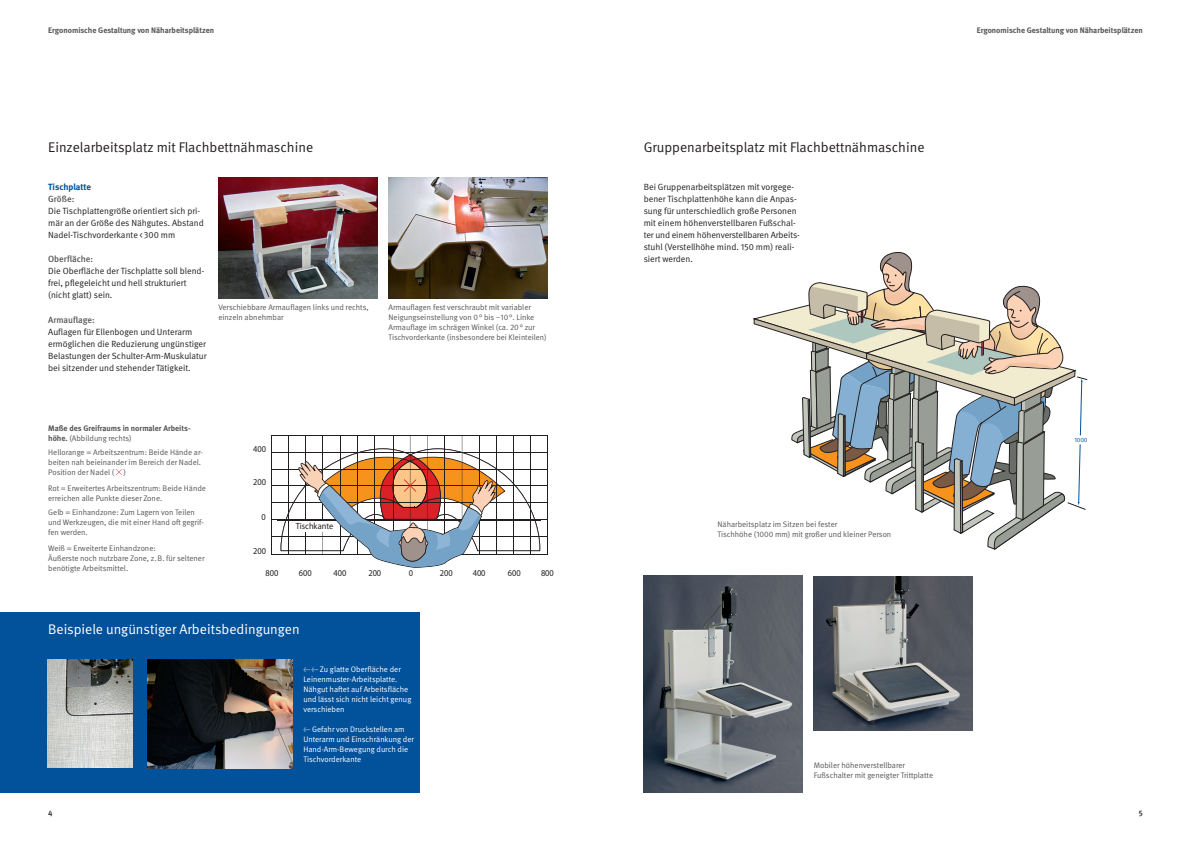
<style>
.page{position:relative;width:1191px;height:842px;background:#fff}
.page>*{position:absolute;margin:0;border:0;box-sizing:border-box;transform-origin:0 0}
.t1{font:14px "DGUV Meta";color:#231f20}
.t2{font:14px "DGUV Meta";color:#fff}
.t3{font:9px/12.1px "DGUV Meta";color:#231f20}
.t4{font:9px "Myriad Pro";color:#231f20;scale:.93 1}
.t5{font:500 9px "DGUV Meta";color:#57585a}
.t6{font:700 9px "DGUV Meta";color:#01519b}
.t7{font:8px/10px "DGUV Meta";color:#57585a}
.t8{font:8px/10px "DGUV Meta";color:#fff}
.t9{font:700 8px/10px "DGUV Meta";color:#57585a}
.t10{font:500 8px "DGUV Meta";color:#231f20}
.t11{font:6.2px "DGUV Meta";color:#01519b}
.s1{font-weight:400}
</style>
<div class="page">
<svg style="left:753px;top:252px;width:334px;height:298px"></svg>
<img style="left:643px;top:575px;width:159px;height:217px">
<img style="left:814px;top:576px;width:158px;height:154px">
<div style="left:0;top:612px;width:420px;height:180px;background:#01519b"></div>
<svg style="left:116px;top:469px;width:6px;height:6px"></svg>
<img style="left:218px;top:178px;width:159px;height:120px">
<img style="left:388px;top:178px;width:159px;height:120px">
<hr style="left:278px;top:519px;width:263px;height:2px;background:#231f20">
<hr style="left:271px;top:435px;width:276px;height:1px;background:#231f20">
<hr style="left:271px;top:452px;width:276px;height:1px;background:#231f20">
<hr style="left:271px;top:469px;width:276px;height:1px;background:#231f20">
<hr style="left:271px;top:485px;width:276px;height:1px;background:#231f20">
<hr style="left:271px;top:503px;width:276px;height:1px;background:#231f20">
<hr style="left:271px;top:520px;width:276px;height:1px;background:#231f20">
<hr style="left:271px;top:536px;width:276px;height:1px;background:#231f20">
<hr style="left:271px;top:554px;width:276px;height:1px;background:#231f20">
<hr style="left:271px;top:435px;width:1px;height:119px;background:#231f20">
<hr style="left:547px;top:435px;width:1px;height:119px;background:#231f20">
<svg style="left:280px;top:436px;width:261px;height:132px"></svg>
<img style="left:147px;top:660px;width:145px;height:108px">
<img style="left:47px;top:660px;width:85px;height:107px">
<p class="t9" style="left:48px;top:26px;width:167px">Ergonomische Gestaltung von Näharbeitsplätzen</p>
<p class="t9" style="left:976px;top:26px;width:167px">Ergonomische Gestaltung von Näharbeitsplätzen</p>
<h1 class="t1" style="left:48px;top:139px;width:266px">Einzelarbeitsplatz mit Flachbettnähmaschine</h1>
<p class="t6" style="left:48px;top:181px;width:44px">Tischplatte</p>
<p class="t5" style="left:48px;top:194px;width:28px">Größe:</p>
<p class="t3" style="left:48px;top:205px;width:157px">Die Tischplattengröße orientiert sich pri&shy;mär an der Größe des Nähgutes. Abstand<br>Nadel-Tischvorderkante &lt; 300 mm</p>
<p class="t5" style="left:48px;top:254px;width:47px">Oberfläche:</p>
<p class="t3" style="left:48px;top:265px;width:158px">Die Oberfläche der Tischplatte soll blend&shy;frei, pflegeleicht und hell strukturiert (nicht glatt) sein.</p>
<p class="t5" style="left:48px;top:314px;width:48px">Armauflage:</p>
<p class="t3" style="left:48px;top:326px;width:160px">Auflagen für Ellenbogen und Unterarm ermöglichen die Reduzierung ungünstiger Belastungen der Schulter-Arm-Muskulatur bei sitzender und stehender Tätigkeit.</p>
<p class="t7" style="left:218px;top:303px;width:152px">Verschiebbare Armauflagen links und rechts, einzeln abnehmbar</p>
<p class="t7" style="left:388px;top:303px;width:159px">Armauflagen fest verschraubt mit variabler Neigungseinstellung von 0 ° bis –10 °. Linke Armauflage im schrägen Winkel (ca. 20 ° zur Tischvorderkante (insbesondere bei Kleinteilen)</p>
<p class="t9" style="left:48px;top:423px;width:144px">Maße des Greifraums in normaler Arbeits&shy;höhe. <span class="s1">(Abbildung rechts)</span></p>
<p class="t7" style="left:48px;top:447px;width:156px">Hellorange = Arbeitszentrum: Beide Hände ar&shy;beiten nah beieinander im Bereich der Nadel.<br>Position der Nadel ( )</p>
<p class="t7" style="left:48px;top:484px;width:159px">Rot = Erweitertes Arbeitszentrum: Beide Hände erreichen alle Punkte dieser Zone.</p>
<p class="t7" style="left:48px;top:508px;width:157px">Gelb = Einhandzone: Zum Lagern von Teilen und Werkzeugen, die mit einer Hand oft gegrif&shy;fen werden.</p>
<p class="t7" style="left:48px;top:544px;width:158px">Weiß = Erweiterte Einhandzone:<br>Äußerste noch nutzbare Zone, z. B. für seltener benötigte Arbeitsmittel.</p>
<p class="t4" style="left:253px;top:444px;width:15px">400</p>
<p class="t4" style="left:253px;top:477px;width:15px">200</p>
<p class="t4" style="left:262px;top:511px;width:6px">0</p>
<p class="t4" style="left:253px;top:545px;width:15px">200</p>
<p class="t4" style="left:296px;top:520px;width:42px">Tischkante</p>
<p class="t4" style="left:265px;top:567px;width:15px">800</p>
<p class="t4" style="left:299px;top:567px;width:15px">600</p>
<p class="t4" style="left:334px;top:567px;width:15px">400</p>
<p class="t4" style="left:368px;top:567px;width:15px">200</p>
<p class="t4" style="left:409px;top:568px;width:6px">0</p>
<p class="t4" style="left:440px;top:567px;width:15px">200</p>
<p class="t4" style="left:473px;top:567px;width:15px">400</p>
<p class="t4" style="left:508px;top:567px;width:15px">600</p>
<p class="t4" style="left:541px;top:567px;width:15px">800</p>
<h1 class="t2" style="left:48px;top:621px;width:253px">Beispiele ungünstiger Arbeitsbedingungen</h1>
<p class="t10" style="left:48px;top:809px;width:6px">4</p>
<p class="t8" style="left:303px;top:664px;width:109px">←← Zu glatte Oberfläche der<br>Leinenmuster-Arbeitsplatte.<br>Nähgut haftet auf Arbeitsfläche und lässt sich nicht leicht genug verschieben</p>
<p class="t8" style="left:303px;top:724px;width:112px">← Gefahr von Druckstellen am<br>Unterarm und Einschränkung der<br>Hand-Arm-Bewegung durch die<br>Tischvorderkante</p>
<h1 class="t1" style="left:643px;top:139px;width:282px">Gruppenarbeitsplatz mit Flachbettnähmaschine</h1>
<p class="t3" style="left:643px;top:181px;width:158px">Bei Gruppenarbeitsplätzen mit vorgege&shy;bener Tischplattenhöhe kann die Anpas&shy;sung für unterschiedlich große Personen mit einem höhenverstellbaren Fußschal&shy;ter und einem höhenverstellbaren Arbeits&shy;stuhl (Verstellhöhe mind. 150 mm) reali&shy;siert werden.</p>
<p class="t7" style="left:717px;top:520px;width:175px">Näharbeitsplatz im Sitzen bei fester<br>Tischhöhe (1000 mm) mit großer und kleiner Person</p>
<p class="t7" style="left:814px;top:761px;width:121px">Mobiler höhenverstellbarer<br>Fußschalter mit geneigter Trittplatte</p>
<p class="t11" style="left:1074px;top:436px;width:15px">1000</p>
<p class="t10" style="left:1138px;top:809px;width:5px">5</p>
</div>
